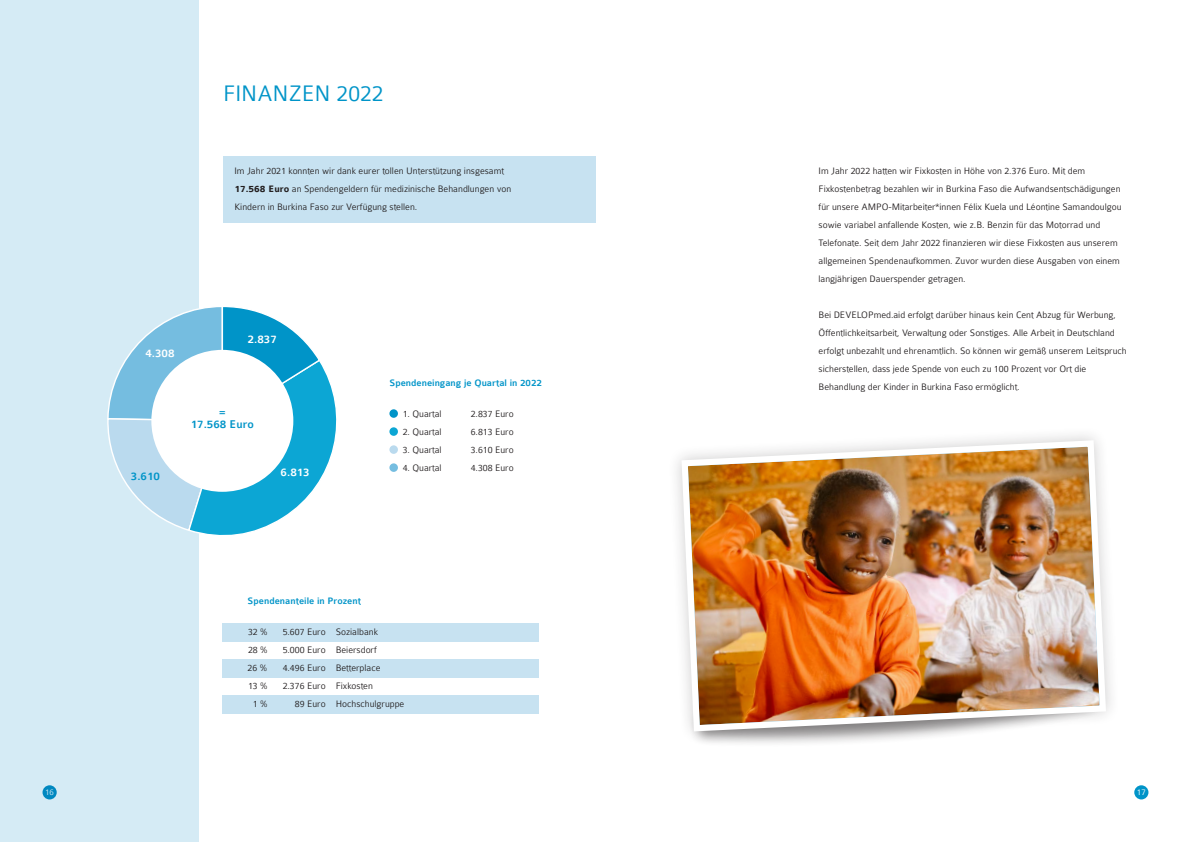
<style>
.page{position:relative;width:1191px;height:842px;background:#fff}
.page>*{position:absolute;margin:0;border:0;box-sizing:border-box;transform-origin:0 0}
.t1{font:300 24px "Colaborate";color:#0094c8}
.t2{font:500 12px/13px "Colaborate";color:#0094c8;text-align:center}
.t3{font:500 12px "Colaborate";color:#fff}
.t4{font:300 10px/18px "Colaborate";color:#231f20}
.t5{font:500 10px "Colaborate";color:#0094c8}
.t6{font:300 9px "Colaborate";color:#fff}
.s1{font-weight:700}
</style>
<div class="page">
<div style="left:1134px;top:785px;width:14px;height:14px;background:#0094c8;border-radius:50%"></div>
<div style="left:0;top:0;width:199px;height:842px;background:#d5ebf5"></div>
<div style="left:223px;top:156px;width:372px;height:67px;background:#c7e2f1"></div>
<svg style="left:107px;top:307px;width:230px;height:228px"></svg>
<div style="left:153px;top:351px;width:139px;height:139px;background:#fff;border-radius:50%"></div>
<div style="left:151px;top:350px;width:142px;height:142px;border:3px solid #fff;border-radius:50%"></div>
<div style="left:389px;top:409px;width:9px;height:9px;background:#0094c8;border-radius:50%"></div>
<div style="left:389px;top:427px;width:9px;height:9px;background:#0ca6d4;border-radius:50%"></div>
<div style="left:389px;top:445px;width:9px;height:9px;background:#badaee;border-radius:50%"></div>
<div style="left:389px;top:463px;width:9px;height:9px;background:#75bde0;border-radius:50%"></div>
<div style="left:222px;top:623px;width:317px;height:18px;background:#c7e2f1"></div>
<div style="left:222px;top:659px;width:317px;height:18px;background:#c7e2f1"></div>
<div style="left:222px;top:695px;width:317px;height:18px;background:#c7e2f1"></div>
<div style="left:667px;top:426px;width:453px;height:319px;background:#231f20;opacity:.22"></div>
<img style="left:678px;top:437px;width:431px;height:298px">
<h1 class="t1" style="left:223px;top:81px;width:162px">FINANZEN 2022</h1>
<p class="t4" style="left:234px;top:162px;width:278px">Im Jahr 2021 konnten wir dank eurer tollen Unterstützung insgesamt<br><span class="s1">17.568 Euro</span> an Spendengeldern für medizinische Behandlungen von<br>Kindern in Burkina Faso zur Verfügung stellen.</p>
<p class="t3" style="left:145px;top:347px;width:31px">4.308</p>
<p class="t3" style="left:248px;top:333px;width:31px">2.837</p>
<p class="t2" style="left:131px;top:470px;width:31px">3.610</p>
<p class="t2" style="left:191px;top:405px;width:65px">=<br>17.568 Euro</p>
<p class="t3" style="left:281px;top:466px;width:31px">6.813</p>
<p class="t5" style="left:389px;top:377px;width:154px">Spendeneingang je Quartal in 2022</p>
<p class="t4" style="left:403px;top:404px;width:40px">1. Quartal</p>
<p class="t4" style="left:471px;top:404px;width:44px">2.837 Euro</p>
<p class="t4" style="left:403px;top:422px;width:40px">2. Quartal</p>
<p class="t4" style="left:471px;top:422px;width:44px">6.813 Euro</p>
<p class="t4" style="left:403px;top:440px;width:40px">3. Quartal</p>
<p class="t4" style="left:471px;top:440px;width:44px">3.610 Euro</p>
<p class="t4" style="left:403px;top:458px;width:40px">4. Quartal</p>
<p class="t4" style="left:471px;top:458px;width:44px">4.308 Euro</p>
<p class="t5" style="left:248px;top:595px;width:115px">Spendenanteile in Prozent</p>
<p class="t4" style="left:248px;top:623px;width:21px">32 %</p>
<p class="t4" style="left:283px;top:623px;width:97px">5.607 Euro Sozialbank</p>
<p class="t4" style="left:248px;top:641px;width:21px">28 %</p>
<p class="t4" style="left:283px;top:641px;width:96px">5.000 Euro Beiersdorf</p>
<p class="t4" style="left:248px;top:659px;width:21px">26 %</p>
<p class="t4" style="left:283px;top:659px;width:99px">4.496 Euro Betterplace</p>
<p class="t4" style="left:248px;top:677px;width:21px">13 %</p>
<p class="t4" style="left:283px;top:677px;width:92px">2.376 Euro Fixkosten</p>
<p class="t4" style="left:253px;top:695px;width:16px">1 %</p>
<p class="t4" style="left:295px;top:695px;width:111px">89 Euro Hochschulgruppe</p>
<p class="t4" style="left:818px;top:162px;width:304px">Im Jahr 2022 hatten wir Fixkosten in Höhe von 2.376 Euro. Mit dem Fixkostenbetrag bezahlen wir in Burkina Faso die Aufwandsentschädigungen für unsere AMPO-Mitarbeiter*innen Félix Kuela und Léontine Samandoulgou sowie variabel anfallende Kosten, wie z.B. Benzin für das Motorrad und Telefonate. Seit dem Jahr 2022 finanzieren wir diese Fixkosten aus unserem allgemeinen Spendenaufkommen. Zuvor wurden diese Ausgaben von einem langjährigen Dauerspender getragen.</p>
<p class="t4" style="left:818px;top:306px;width:310px">Bei DEVELOPmed.aid erfolgt darüber hinaus kein Cent Abzug für Werbung, Öffentlichkeitsarbeit, Verwaltung oder Sonstiges. Alle Arbeit in Deutschland erfolgt unbezahlt und ehrenamtlich. So können wir gemäß unserem Leitspruch sicherstellen, dass jede Spende von euch zu 100 Prozent vor Ort die Behandlung der Kinder in Burkina Faso ermöglicht.</p>
<p class="t6" style="left:45px;top:788px;width:10px">16</p>
<p class="t6" style="left:1137px;top:788px;width:10px">17</p>
</div>
